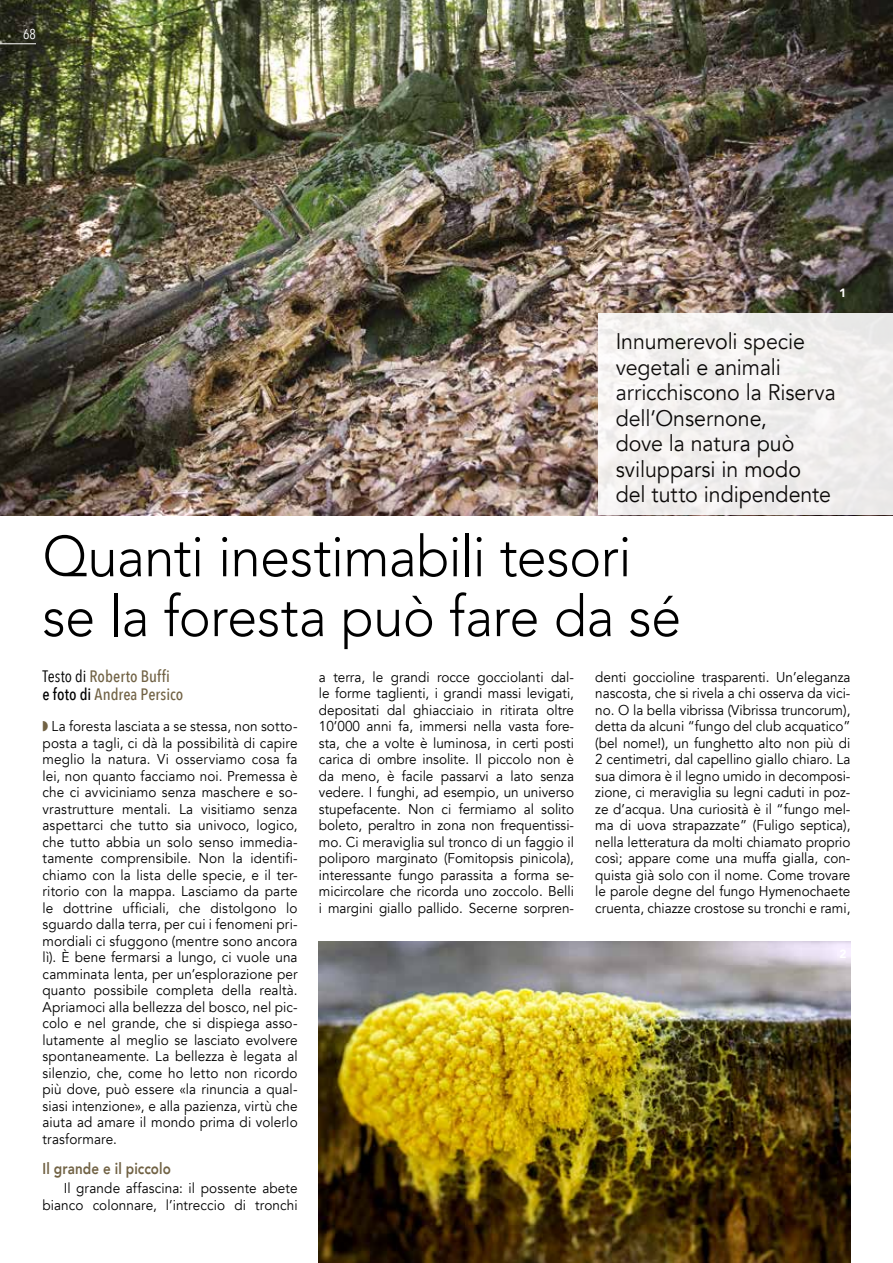
<style>
.page{position:relative;width:893px;height:1263px;background:#fff}
.page>*{position:absolute;margin:0;border:0;box-sizing:border-box;transform-origin:0 0}
.t1{font:300 57px/59.8px "Avenir";letter-spacing:-.01em;color:#000;scale:.95 1}
.t2{font:22.5px/25.5px "Avenir";letter-spacing:-.005em;color:#000;scale:.95 1}
.t3{font:500 16.5px/18.8px "Avenir Next Condensed";letter-spacing:.005em;color:#716244}
.t4{font:800 15.75px "Avenir";letter-spacing:.01em;color:#716244;scale:.85 1}
.t5{font:14.25px/16.5px "Avenir";letter-spacing:.005em;color:#000;text-align:justify;scale:.95 1}
.t6{font:14.25px "Avenir Next Condensed";color:#fff;scale:.95 1}
.t7{font:900 12px "Avenir";color:#fff}
.s1{font-weight:400;color:#000}
.s2{color:#000}
</style>
<div class="page">
<img style="left:0;top:0;width:893px;height:515px">
<div style="left:599px;top:314px;width:294px;height:201px;background:#f1efee"></div>
<img style="left:319px;top:941px;width:531px;height:322px">
<hr style="left:0;top:44px;width:36px;height:1px;background:#fff">
<p class="t6" style="left:23px;top:22px;width:15px">68</p>
<p class="t7" style="left:839px;top:283px;width:9px">1</p>
<h2 class="t2" style="left:616px;top:329px;width:233px">Innumerevoli specie vegetali e animali arricchiscono la Riserva dell’Onsernone,<br>dove la natura può svilupparsi in modo del tutto indipendente</h2>
<h1 class="t1" style="left:43px;top:527px;width:674px">Quanti inestimabili tesori se la foresta può fare da sé</h1>
<p class="t3" style="left:43px;top:666px;width:142px"><span class="s1">Testo di</span> Roberto Buffi<br><span class="s2">e foto di</span> Andrea Persico</p>
<p class="t5" style="left:43px;top:718px;width:270px;text-indent:9px">La foresta lasciata a se stessa, non sotto&shy;posta a tagli, ci dà la possibilità di capire meglio la natura. Vi osserviamo cosa fa lei, non quanto facciamo noi. Premessa è che ci avviciniamo senza maschere e so&shy;vrastrutture mentali. La visitiamo senza aspettarci che tutto sia univoco, logico, che tutto abbia un solo senso immedia&shy;tamente comprensibile. Non la identifi&shy;chiamo con la lista delle specie, e il ter&shy;ritorio con la mappa. Lasciamo da parte le dottrine ufficiali, che distolgono lo sguardo dalla terra, per cui i fenomeni pri&shy;mordiali ci sfuggono (mentre sono ancora lì). È bene fermarsi a lungo, ci vuole una camminata lenta, per un’esplorazione per quanto possibile completa della realtà.<br>Apriamoci alla bellezza del bosco, nel pic&shy;colo e nel grande, che si dispiega asso&shy;lutamente al meglio se lasciato evolvere spontaneamente. La bellezza è legata al silenzio, che, come ho letto non ricordo più dove, può essere «la rinuncia a qual&shy;siasi intenzione», e alla pazienza, virtù che aiuta ad amare il mondo prima di volerlo trasformare.</p>
<p class="t4" style="left:43px;top:1156px;width:153px">Il grande e il piccolo</p>
<p class="t5" style="left:43px;top:1180px;width:270px;text-align:right">Il grande affascina: il possente abete bianco colonnare, l’intreccio di tronchi</p>
<p class="t5" style="left:319px;top:669px;width:270px">a terra, le grandi rocce gocciolanti dal&shy;le forme taglienti, i grandi massi levigati, depositati dal ghiacciaio in ritirata oltre 10’000 anni fa, immersi nella vasta fore&shy;sta, che a volte è luminosa, in certi posti carica di ombre insolite. Il piccolo non è da meno, è facile passarvi a lato senza vedere. I funghi, ad esempio, un universo stupefacente. Non ci fermiamo al solito boleto, peraltro in zona non frequentissi&shy;mo. Ci meraviglia sul tronco di un faggio il poliporo marginato (Fomitopsis pinicola), interessante fungo parassita a forma se&shy;micircolare che ricorda uno zoccolo. Belli i margini giallo pallido. Secerne sorpren-</p>
<p class="t5" style="left:595px;top:669px;width:270px">denti goccioline trasparenti. Un’eleganza nascosta, che si rivela a chi osserva da vici&shy;no. O la bella vibrissa (Vibrissa truncorum), detta da alcuni “fungo del club acquatico” (bel nome!), un funghetto alto non più di 2 centimetri, dal capellino giallo chiaro. La sua dimora è il legno umido in decomposi&shy;zione, ci meraviglia su legni caduti in poz&shy;ze d’acqua. Una curiosità è il “fungo mel&shy;ma di uova strapazzate” (Fuligo septica), nella letteratura da molti chiamato proprio così; appare come una muffa gialla, con&shy;quista già solo con il nome. Come trovare le parole degne del fungo Hymenochaete cruenta, chiazze crostose su tronchi e rami,</p>
<p class="t7" style="left:839px;top:943px;width:9px">2</p>
</div>
